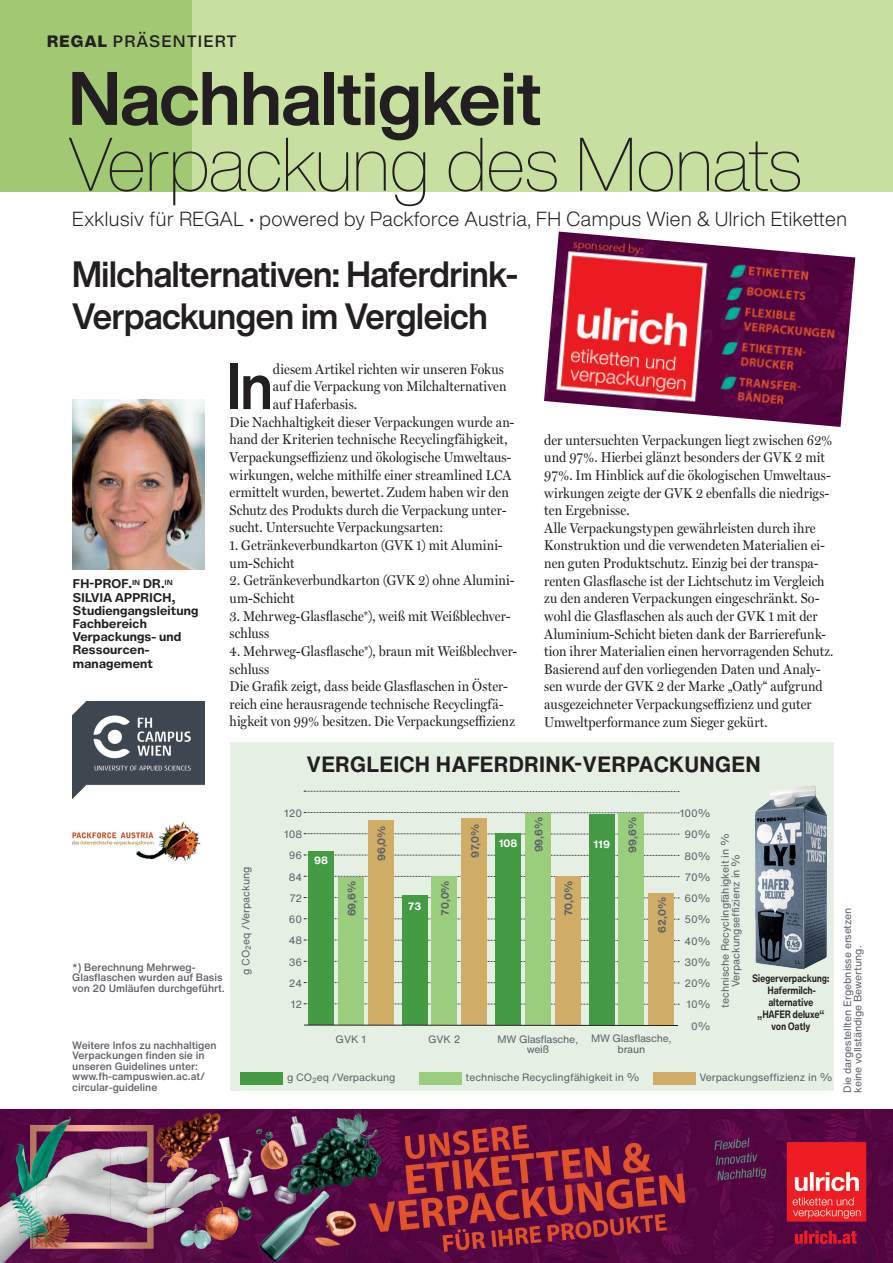
<style>
.page{position:relative;width:893px;height:1263px;background:#fff}
.page>*{position:absolute;margin:0;border:0;box-sizing:border-box;transform-origin:0 0}
.t1{font:100 74.4px "Helvetica Now Display";letter-spacing:-.01em;color:#231f20}
.t2{font:700 74.4px "Helvetica Now Display";letter-spacing:-.01em;color:#231f20}
.t3{font:700 63.75px "Helvetica Now Display";color:#231f20;scale:.9 1}
.t4{font:700 36px/42px "Helvetica Now Display";letter-spacing:-.01em;color:#231f20;scale:.95 1}
.t5{font:700 21.75px "Helvetica Now Text";letter-spacing:.01em;color:#231f20}
.t6{font:300 20.1px "Helvetica Now Display";letter-spacing:.025em;color:#231f20}
.t7{font:500 15px "Helvetica Now Micro";letter-spacing:.04em;color:#231f20}
.t8{font:14.25px/17.7px "Miller Display";letter-spacing:.005em;color:#231f20;scale:.9 1}
.t9{font:700 11.55px/13.2px "Helvetica Now Micro";letter-spacing:-.04em;color:#231f20}
.t10{font:10.5px/21.3px "Helvetica Now Text";letter-spacing:-.005em;color:#5d6067;text-align:center}
.t11{font:500 10.5px/10.5px "Helvetica Now Text";letter-spacing:-.005em;color:#5d6067}
.t12{font:700 10.5px "Helvetica Now Text";letter-spacing:-.005em;color:#5d6067}
.t13{font:700 10.5px "Helvetica Now Text";letter-spacing:-.005em;color:#fff}
.t14{font:700 9.75px/12px "Helvetica Now Micro";letter-spacing:-.04em;color:#231f20;text-align:center;scale:.8 1}
.s1{font-weight:800}
</style>
<div class="page">
<div style="left:0;top:0;width:893px;height:191px;background:#c8e09f"></div>
<div style="left:0;top:0;width:191px;height:191px;background:#a1c973"></div>
<img style="left:73px;top:400px;width:131px;height:170px">
<img style="left:0;top:1110px;width:893px;height:153px">
<img style="left:73px;top:822px;width:128px;height:40px">
<img style="left:73px;top:702px;width:131px;height:97px">
<img style="left:544px;top:232px;width:311px;height:195px">
<div style="left:230px;top:742px;width:603px;height:349px;background:#e5efe4"></div>
<svg style="left:304px;top:1003px;width:375px;height:2px"></svg>
<svg style="left:304px;top:982px;width:375px;height:2px"></svg>
<svg style="left:304px;top:961px;width:375px;height:1px"></svg>
<svg style="left:304px;top:940px;width:375px;height:1px"></svg>
<svg style="left:304px;top:918px;width:375px;height:2px"></svg>
<svg style="left:304px;top:897px;width:375px;height:2px"></svg>
<svg style="left:304px;top:876px;width:375px;height:1px"></svg>
<svg style="left:304px;top:855px;width:375px;height:1px"></svg>
<svg style="left:304px;top:833px;width:375px;height:2px"></svg>
<svg style="left:304px;top:812px;width:375px;height:2px"></svg>
<svg style="left:304px;top:791px;width:375px;height:1px"></svg>
<div style="left:308px;top:851px;width:26px;height:174px;background:#449b44"></div>
<div style="left:338px;top:877px;width:26px;height:148px;background:#9bce7c"></div>
<div style="left:525px;top:813px;width:26px;height:212px;background:#9bce7c"></div>
<div style="left:619px;top:813px;width:25px;height:212px;background:#9bce7c"></div>
<div style="left:432px;top:876px;width:25px;height:149px;background:#9bce7c"></div>
<div style="left:368px;top:821px;width:25px;height:204px;background:#cfad66"></div>
<div style="left:495px;top:833px;width:26px;height:192px;background:#449b44"></div>
<div style="left:589px;top:814px;width:25px;height:211px;background:#449b44"></div>
<div style="left:402px;top:895px;width:25px;height:130px;background:#449b44"></div>
<div style="left:461px;top:819px;width:26px;height:206px;background:#cfad66"></div>
<div style="left:555px;top:876px;width:25px;height:149px;background:#cfad66"></div>
<div style="left:648px;top:893px;width:26px;height:132px;background:#cfad66"></div>
<div style="left:240px;top:1072px;width:43px;height:12px;background:#449b44"></div>
<div style="left:653px;top:1072px;width:42px;height:12px;background:#cfad66"></div>
<div style="left:419px;top:1072px;width:42px;height:12px;background:#9bce7c"></div>
<hr style="left:304px;top:1025px;width:374px;height:1px;background:#231f20">
<img style="left:755px;top:785px;width:72px;height:183px">
<p class="t7" style="left:47px;top:31px;width:191px"><span class="s1">REGAL</span> PRÄSENTIERT</p>
<h1 class="t2" style="left:68px;top:47px;width:475px">Nachhaltigkeit</h1>
<h1 class="t1" style="left:68px;top:114px;width:736px">Verpackung des Monats</h1>
<h3 class="t6" style="left:72px;top:205px;width:776px">Exklusiv für REGAL • powered by Packforce Austria, FH Campus Wien &amp; Ulrich Etiketten</h3>
<h3 class="t4" style="left:72px;top:253px;width:471px">Milchalternativen: Haferdrink-<br>Verpackungen im Vergleich</h3>
<p class="t9" style="left:73px;top:577px;width:128px">FH-PROF.<sup>IN</sup> DR.<sup>IN<br></sup>SILVIA APPRICH,<br>Studiengangsleitung<br>Fachbereich<br>Verpackungs- und<br>Ressourcen&shy;management</p>
<h2 class="t3" style="left:226px;top:342px;width:53px">In</h2>
<p class="t8" style="left:273px;top:360px;width:258px">diesem Artikel richten wir unseren Fokus</p>
<p class="t8" style="left:273px;top:378px;width:261px">auf die Verpackung von Milchalternativen</p>
<p class="t8" style="left:273px;top:396px;width:95px">auf Haferbasis.</p>
<p class="t8" style="left:230px;top:413px;width:318px">Die Nachhaltigkeit dieser Verpackungen wurde an-</p>
<p class="t8" style="left:230px;top:431px;width:310px">hand der Kriterien technische Recyclingfähigkeit,</p>
<p class="t8" style="left:230px;top:449px;width:315px">Verpackungseffizienz und ökologische Umweltaus-</p>
<p class="t8" style="left:230px;top:466px;width:314px">wirkungen, welche mithilfe einer streamlined LCA</p>
<p class="t8" style="left:230px;top:484px;width:312px">ermittelt wurden, bewertet. Zudem haben wir den</p>
<p class="t8" style="left:230px;top:501px;width:309px">Schutz des Produkts durch die Verpackung unter-</p>
<p class="t8" style="left:230px;top:519px;width:239px">sucht. Untersuchte Verpackungsarten:</p>
<p class="t8" style="left:230px;top:537px;width:305px">1. Getränkeverbundkarton (GVK 1) mit Alumini&shy;um-Schicht</p>
<p class="t8" style="left:230px;top:572px;width:318px">2. Getränkeverbundkarton (GVK 2) ohne Alumini&shy;um-Schicht</p>
<p class="t8" style="left:230px;top:607px;width:314px">3. Mehrweg-Glasflasche*), weiß mit Weißblechver&shy;schluss</p>
<p class="t8" style="left:230px;top:643px;width:321px">4. Mehrweg-Glasflasche*), braun mit Weißblechver&shy;schluss<br>Die Grafik zeigt, dass beide Glasflaschen in Öster&shy;reich eine herausragende technische Recyclingfä&shy;higkeit von 99% besitzen. Die Verpackungseffizienz</p>
<p class="t8" style="left:544px;top:431px;width:323px">der untersuchten Verpackungen liegt zwischen 62% und 97%. Hierbei glänzt besonders der GVK 2 mit 97%. Im Hinblick auf die ökologischen Umweltaus&shy;wirkungen zeigte der GVK 2 ebenfalls die niedrigs&shy;ten Ergebnisse.<br>Alle Verpackungstypen gewährleisten durch ihre Konstruktion und die verwendeten Materialien ei&shy;nen guten Produktschutz. Einzig bei der transpa&shy;renten Glasflasche ist der Lichtschutz im Vergleich zu den anderen Verpackungen eingeschränkt. So&shy;wohl die Glasflaschen als auch der GVK 1 mit der Aluminium-Schicht bieten dank der Barrierefunk&shy;tion ihrer Materialien einen hervorragenden Schutz.<br>Basierend auf den vorliegenden Daten und Analy&shy;sen wurde der GVK 2 der Marke „Oatly“ aufgrund ausgezeichneter Verpackungseffizienz und guter Umweltperformance zum Sieger gekürt.</p>
<p class="t11" style="left:72px;top:961px;width:154px">*) Berechnung Mehrweg-<br>Glasflaschen wurden auf Basis von 20 Umläufen durchgeführt.</p>
<p class="t10" style="left:235px;top:975px;width:110px;rotate:-90deg">g CO<sub>2</sub>eq /Verpackung</p>
<p class="t11" style="left:72px;top:1040px;width:146px">Weitere Infos zu nachhaltigen<br>Verpackungen finden sie in unseren Guidelines unter: www.fh-campuswien.ac.at/ circular-guideline</p>
<h3 class="t5" style="left:306px;top:748px;width:456px">VERGLEICH HAFERDRINK-VERPACKUNGEN</h3>
<p class="t10" style="left:284px;top:802px;width:20px;text-align:right">120<br>108<br>96<br>84<br>72<br>60<br>48<br>36<br>24<br>12</p>
<p class="t10" style="left:680px;top:802px;width:32px;text-align:right">100%<br>90%<br>80%<br>70%<br>60%<br>50%<br>40%<br>30%<br>20%<br>10%<br>0%</p>
<p class="t12" style="left:531px;top:852px;width:37px;rotate:-90deg">99,6%</p>
<p class="t12" style="left:624px;top:853px;width:37px;rotate:-90deg">99,6%</p>
<p class="t12" style="left:374px;top:861px;width:37px;rotate:-90deg">96,0%</p>
<p class="t12" style="left:467px;top:858px;width:35px;rotate:-90deg">97,0%</p>
<p class="t12" style="left:437px;top:916px;width:37px;rotate:-90deg">70,0%</p>
<p class="t12" style="left:561px;top:916px;width:37px;rotate:-90deg">70,0%</p>
<p class="t13" style="left:499px;top:836px;width:20px">108</p>
<p class="t13" style="left:593px;top:836px;width:18px">119</p>
<p class="t13" style="left:314px;top:852px;width:15px">98</p>
<p class="t12" style="left:344px;top:916px;width:37px;rotate:-90deg">69,6%</p>
<p class="t12" style="left:654px;top:933px;width:37px;rotate:-90deg">62,0%</p>
<p class="t13" style="left:408px;top:898px;width:15px">73</p>
<p class="t10" style="left:336px;top:1028px;width:32px">GVK 1</p>
<p class="t10" style="left:428px;top:1028px;width:34px">GVK 2</p>
<p class="t10" style="left:498px;top:1033px;width:82px;line-height:10.5px">MW Glasflasche, weiß</p>
<p class="t10" style="left:591px;top:1033px;width:82px;line-height:10.5px">MW Glasflasche, braun</p>
<p class="t10" style="left:720px;top:1007px;width:175px;line-height:10.5px;rotate:-90deg">technische Recyclingfähigkeit in %<br>Verpackungseffizienz in %</p>
<p class="t14" style="left:752px;top:973px;width:98px">Siegerverpackung:<br>Hafermilch&shy;alternative „HAFER deluxe“ von Oatly</p>
<p class="t10" style="left:287px;top:1066px;width:110px">g CO<sub>2</sub>eq /Verpackung</p>
<p class="t10" style="left:466px;top:1066px;width:175px">technische Recyclingfähigkeit in %</p>
<p class="t10" style="left:699px;top:1066px;width:134px">Verpackungseffizienz in %</p>
<p class="t10" style="left:842px;top:1093px;width:187px;line-height:10.5px;text-align:left;rotate:-90deg">Die dargestellten Ergebnisse ersetzen keine vollständige Bewertung.</p>
</div>
